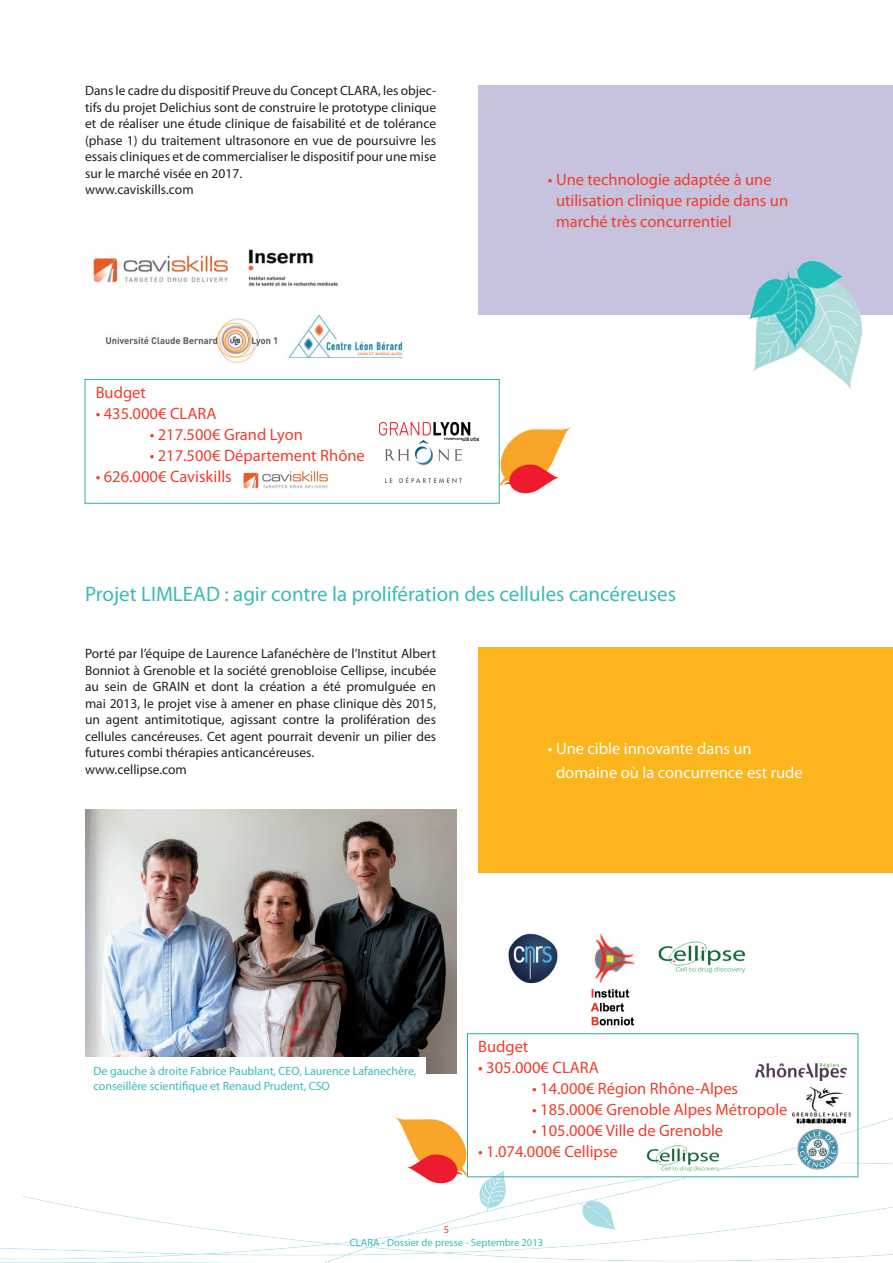
<style>
.page{position:relative;width:893px;height:1263px;background:#fff}
.page>*{position:absolute;margin:0;border:0;box-sizing:border-box;transform-origin:0 0}
.t1{font:21px "Myriad Pro";color:#3cbaba}
.t2{font:16.5px/21px "Myriad Pro";color:#ef3e2e}
.t3{font:16.5px/24px "Myriad Pro";color:#fff}
.t4{font:13.5px/16.5px "Myriad Pro";color:#231f20}
.t5{font:12px/14.4px "Myriad Pro";color:#3cbaba}
.t6{font:10.5px "Myriad Pro";color:#3cbaba}
.t7{font:10.5px "Myriad Pro";color:#ef3e2e}
</style>
<div class="page">
<img style="left:500px;top:427px;width:71px;height:67px">
<img style="left:0;top:1093px;width:893px;height:170px">
<div style="left:479px;top:85px;width:414px;height:230px;background:#c7c2dd"></div>
<img style="left:93px;top:249px;width:245px;height:37px">
<img style="left:105px;top:314px;width:298px;height:49px">
<img style="left:749px;top:260px;width:114px;height:129px">
<div style="left:478px;top:647px;width:415px;height:225px;background:#fcb51c"></div>
<img style="left:85px;top:809px;width:372px;height:265px">
<div style="left:85px;top:1057px;width:341px;height:42px;background:#fff"></div>
<img style="left:508px;top:933px;width:238px;height:93px">
<div style="left:85px;top:379px;width:415px;height:125px;border:1px solid #38acac"></div>
<img style="left:379px;top:422px;width:100px;height:18px">
<img style="left:386px;top:440px;width:75px;height:42px">
<img style="left:394px;top:1102px;width:81px;height:84px">
<img style="left:755px;top:1063px;width:91px;height:18px">
<img style="left:790px;top:1087px;width:64px;height:43px">
<img style="left:796px;top:1127px;width:43px;height:44px">
<img style="left:646px;top:1139px;width:72px;height:36px">
<div style="left:467px;top:1033px;width:391px;height:144px;border:1px solid #38acac"></div>
<img style="left:243px;top:471px;width:86px;height:18px">
<p class="t4" style="left:85px;top:82px;width:353px">Dans le cadre du dispositif Preuve du Concept CLARA, les objec&shy;tifs du projet Delichius sont de construire le prototype clinique et de réaliser une étude clinique de faisabilité et de tolérance (phase 1) du traitement ultrasonore en vue de poursuivre les essais cliniques et de commercialiser le dispositif pour une mise sur le marché visée en 2017.<br>www.caviskills.com</p>
<p class="t2" style="left:96px;top:382px;width:52px">Budget</p>
<p class="t2" style="left:96px;top:403px;width:122px">• 435.000€ CLARA</p>
<p class="t2" style="left:150px;top:424px;width:155px">• 217.500€ Grand Lyon</p>
<p class="t2" style="left:150px;top:445px;width:217px">• 217.500€ Département Rhône</p>
<p class="t2" style="left:96px;top:466px;width:138px">• 626.000€ Caviskills</p>
<p class="t2" style="left:556px;top:169px;width:234px;text-indent:-8px">• Une technologie adaptée à une utilisation clinique rapide dans un marché très concurrentiel</p>
<h1 class="t1" style="left:85px;top:581px;width:592px">Projet LIMLEAD : agir contre la prolifération des cellules cancéreuses</h1>
<p class="t4" style="left:85px;top:645px;width:353px">Porté par l’équipe de Laurence Lafanéchère de l’I nstitut Albert Bonniot à Grenoble et la société grenobloise Cellipse, incubée au sein de GRAIN et dont la création a été promulguée en mai 2013, le projet vise à amener en phase clinique dès 2015, un agent antimitotique, agissant contre la prolifération des cellules cancéreuses. Cet agent pourrait devenir un pilier des futures combi thérapies anticancéreuses.<br>www.cellipse.com</p>
<p class="t3" style="left:556px;top:736px;width:248px;text-indent:-8px">• Une cible innovante dans un domaine où la concurrence est rude</p>
<p class="t5" style="left:94px;top:1064px;width:324px">De gauche à droite Fabrice Paublant, CEO, Laurence Lafanechère, conseillère scientifique et Renaud Prudent, CSO</p>
<p class="t2" style="left:478px;top:1036px;width:52px">Budget</p>
<p class="t2" style="left:478px;top:1057px;width:122px">• 305.000€ CLARA</p>
<p class="t2" style="left:532px;top:1078px;width:208px">• 14.000€ Région Rhône-Alpes</p>
<p class="t2" style="left:532px;top:1099px;width:257px">• 185.000€ Grenoble Alpes Métropole</p>
<p class="t2" style="left:532px;top:1120px;width:193px">• 105.000€ Ville de Grenoble</p>
<p class="t2" style="left:478px;top:1141px;width:141px">• 1.074.000€ Cellipse</p>
<p class="t7" style="left:444px;top:1223px;width:7px">5</p>
<p class="t6" style="left:350px;top:1236px;width:195px">CLARA - Dossier de presse - Septembre 2013</p>
</div>
